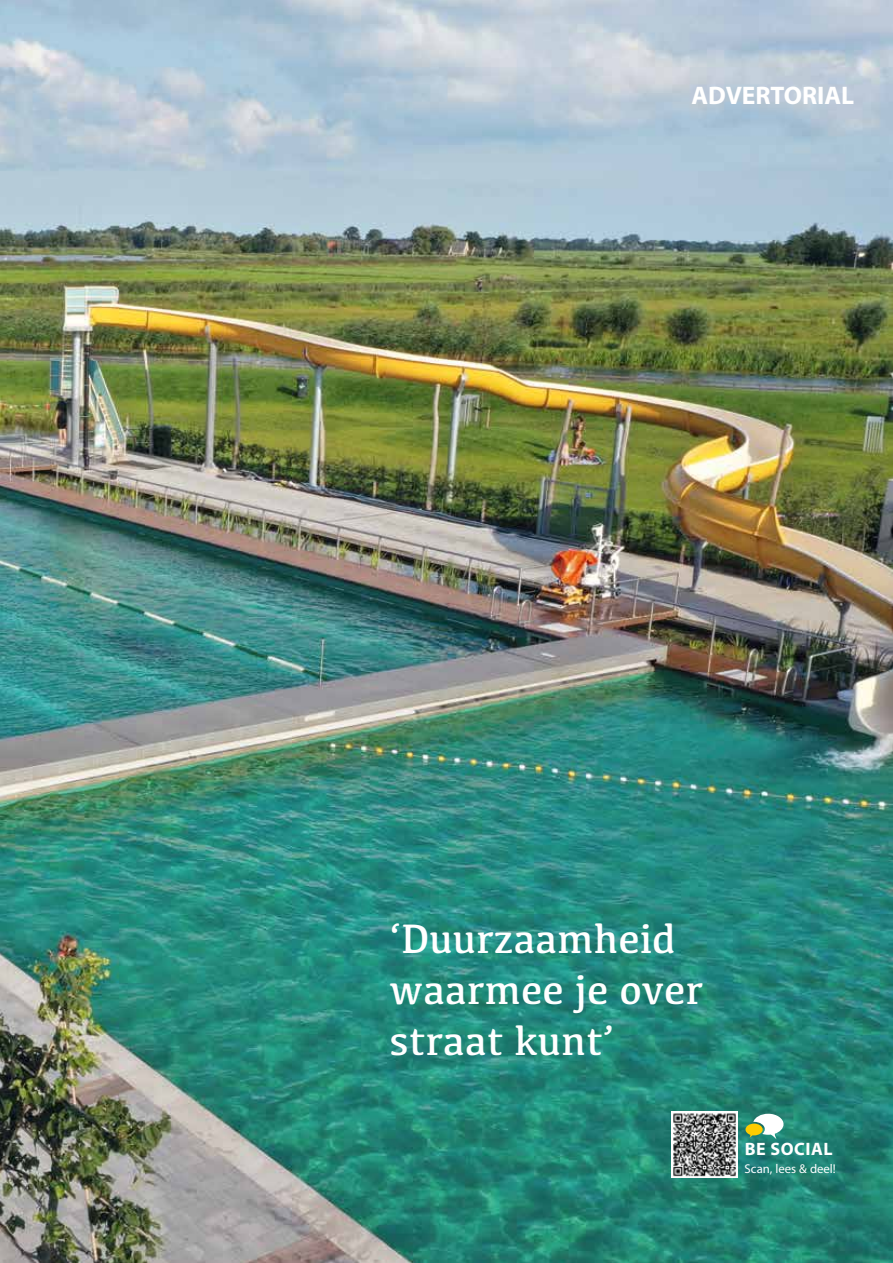
<style>
.page{position:relative;width:893px;height:1263px;background:#fff}
.page>*{position:absolute;margin:0;border:0;box-sizing:border-box;transform-origin:0 0}
.t1{font:42.6px/51.2px "Kefa";color:#fff}
.t2{font:700 25.5px "Myriad Pro";color:#fff}
.t3{font:700 18px "Myriad Pro";letter-spacing:.03em;color:#fff}
.t4{font:12.75px "Myriad Pro";color:#fff}
</style>
<div class="page">
<img style="left:0;top:0;width:893px;height:1263px">
<img style="left:672px;top:1111px;width:66px;height:66px">
<svg style="left:745px;top:1114px;width:38px;height:25px"></svg>
<p class="t2" style="left:691px;top:79px;width:164px">ADVERTORIAL</p>
<p class="t1" style="left:390px;top:912px;width:315px">‘Duurzaamheid waarmee je over straat kunt’</p>
<p class="t3" style="left:745px;top:1137px;width:89px">BE SOCIAL</p>
<p class="t4" style="left:745px;top:1161px;width:93px">Scan, lees &amp; deel!</p>
</div>
